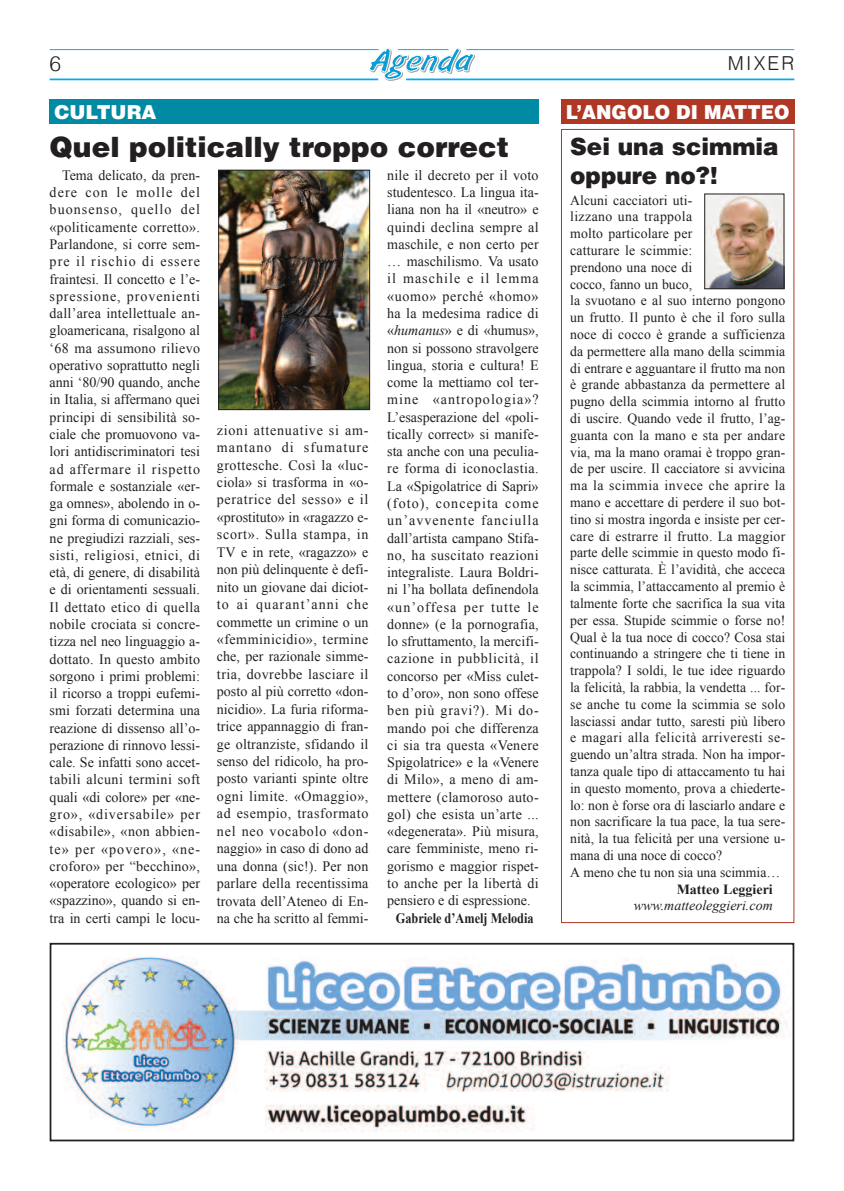
<style>
.page{position:relative;width:844px;height:1191px;background:#fff}
.page>*{position:absolute;margin:0;border:0;box-sizing:border-box;transform-origin:0 0}
.t1{font:900 28px "Helvetica";color:#231f20}
.t2{font:900 23.62px/28.3px "Helvetica";color:#231f20}
.t3{font:300 21px "Helvetica";color:#231f20}
.t4{font:900 19.25px "Helvetica";color:#fff;scale:.96 1}
.t5{font:900 19.25px "Helvetica";color:#fff}
.t6{font:300 19.25px "Helvetica";letter-spacing:.11em;color:#231f20}
.t7{font:14.35px/17.3px "Times New Roman";color:#231f20;text-align:justify}
.t8{font:700 14.35px "Times New Roman";color:#231f20;scale:.85 1}
.t9{font:14px/16.8px "Times New Roman";color:#231f20}
.t10{font:italic 14px "Times New Roman";color:#231f20}
.t11{font:700 14px "Times New Roman";color:#231f20}
.s1{font-style:italic}
</style>
<div class="page">
<div style="left:50px;top:99px;width:488px;height:25px;background:#008aa4"></div>
<hr style="left:406px;top:78px;width:388px;height:2px;background:#00aeef">
<hr style="left:50px;top:78px;width:328px;height:2px;background:#00aeef">
<hr style="left:466px;top:49px;width:328px;height:1px;background:#00aeef">
<hr style="left:50px;top:49px;width:328px;height:1px;background:#00aeef">
<svg style="left:369px;top:48px;width:106px;height:33px"></svg>
<img style="left:63px;top:957px;width:725px;height:175px">
<div style="left:50px;top:943px;width:744px;height:198px;border:2px solid #231f20"></div>
<div style="left:561px;top:129px;width:233px;height:794px;border:1px solid #b13725"></div>
<div style="left:561px;top:99px;width:233px;height:25px;background:#b13725"></div>
<img style="left:706px;top:196px;width:76px;height:91px">
<div style="left:704px;top:194px;width:80px;height:95px;border:1px solid #231f20"></div>
<img style="left:220px;top:172px;width:148px;height:236px">
<div style="left:218px;top:170px;width:152px;height:240px;border:1px solid #231f20"></div>
<h3 class="t3" style="left:50px;top:55px;width:13px">6</h3>
<h3 class="t6" style="left:727px;top:56px;width:68px">MIXER</h3>
<h3 class="t5" style="left:55px;top:105px;width:103px">CULTURA</h3>
<h1 class="t1" style="left:50px;top:131px;width:461px">Quel politically troppo correct</h1>
<p class="t7" style="left:50px;top:166px;width:152px;text-indent:12px">Tema delicato, da pren&shy;dere con le molle del buonsenso, quello del «politicamente corretto».<br>Parlandone, si corre sem&shy;pre il rischio di essere fraintesi. Il concetto e l’e&shy;spressione, provenienti dall’area intellettuale an&shy;gloamericana, risalgono al ‘68 ma assumono rilievo operativo soprattutto negli anni ‘80/90 quando, anche in Italia, si affermano quei principi di sensibilità so&shy;ciale che promuovono va&shy;lori antidiscriminatori tesi ad affermare il rispetto formale e sostanziale «er&shy;ga omnes», abolendo in o&shy;gni forma di comunicazio&shy;ne pregiudizi razziali, ses&shy;sisti, religiosi, etnici, di età, di genere, di disabilità e di orientamenti sessuali.<br>Il dettato etico di quella nobile crociata si concre&shy;tizza nel neo linguaggio a&shy;dottato. In questo ambito sorgono i primi problemi: il ricorso a troppi eufemi&shy;smi forzati determina una reazione di dissenso all’o&shy;perazione di rinnovo lessi&shy;cale. Se infatti sono accet&shy;tabili alcuni termini soft quali «di colore» per «ne&shy;gro», «diversabile» per «disabile», «non abbien&shy;te» per «povero», «ne&shy;croforo» per “becchino», «operatore ecologico» per «spazzino», quando si en&shy;tra in certi campi le locu-</p>
<p class="t7" style="left:387px;top:166px;width:153px">nile il decreto per il voto studentesco. La lingua ita&shy;liana non ha il «neutro» e quindi declina sempre al maschile, e non certo per … maschilismo. Va usato il maschile e il lemma «uomo» perché «homo» ha la medesima radice di «<span class="s1">humanus</span>» e di «humus», non si possono stravolgere lingua, storia e cultura! E come la mettiamo col ter&shy;mine «antropologia»?<br>L’esasperazione del «poli&shy;tically correct» si manife&shy;sta anche con una peculia&shy;re forma di iconoclastia.<br>La «Spigolatrice di Sapri» (foto), concepita come un’avvenente fanciulla dall’artista campano Stifa&shy;no, ha suscitato reazioni integraliste. Laura Boldri&shy;ni l’ha bollata definendola «un’offesa per tutte le donne» (e la pornografia, lo sfruttamento, la mercifi&shy;cazione in pubblicità, il concorso per «Miss culet&shy;to d’oro», non sono offese ben più gravi?). Mi do&shy;mando poi che differenza ci sia tra questa «Venere Spigolatrice» e la «Venere di Milo», a meno di am&shy;mettere (clamoroso auto&shy;gol) che esista un’arte ... «degenerata». Più misura, care femministe, meno ri&shy;gorismo e maggior rispet&shy;to anche per la libertà di pensiero e di espressione.</p>
<p class="t7" style="left:217px;top:421px;width:153px">zioni attenuative si am&shy;mantano di sfumature grottesche. Così la «luc&shy;ciola» si trasforma in «o&shy;peratrice del sesso» e il «prostituto» in «ragazzo e&shy;scort». Sulla stampa, in TV e in rete, «ragazzo» e non più delinquente è defi&shy;nito un giovane dai diciot&shy;to ai quarant’anni che commette un crimine o un «femminicidio», termine che, per razionale simme&shy;tria, dovrebbe lasciare il posto al più corretto «don&shy;nicidio». La furia riforma&shy;trice appannaggio di fran&shy;ge oltranziste, sfidando il senso del ridicolo, ha pro&shy;posto varianti spinte oltre ogni limite. «Omaggio», ad esempio, trasformato nel neo vocabolo «don&shy;naggio» in caso di dono ad una donna (sic!). Per non parlare della recentissima trovata dell’Ateneo di En&shy;na che ha scritto al femmi-</p>
<p class="t8" style="left:396px;top:910px;width:163px">Gabriele d’Amelj Melodia</p>
<h3 class="t4" style="left:565px;top:101px;width:235px">L’ANGOLO DI MATTEO</h3>
<h2 class="t2" style="left:570px;top:133px;width:210px">Sei una scimmia oppure no?!</h2>
<p class="t9" style="left:570px;top:191px;width:216px">Alcuni cacciatori uti-<br>lizzano una trappola<br>molto particolare per<br>catturare le scimmie:<br>prendono una noce di<br>cocco, fanno un buco,<br>la svuotano e al suo interno pongono un frutto. Il punto è che il foro sulla noce di cocco è grande a sufficienza da permettere alla mano della scimmia di entrare e agguantare il frutto ma non è grande abbastanza da permettere al pugno della scimmia intorno al frutto di uscire. Quando vede il frutto, l’ag&shy;guanta con la mano e sta per andare via, ma la mano oramai è troppo gran&shy;de per uscire. Il cacciatore si avvicina ma la scimmia invece che aprire la mano e accettare di perdere il suo bot&shy;tino si mostra ingorda e insiste per cer&shy;care di estrarre il frutto. La maggior parte delle scimmie in questo modo fi&shy;nisce catturata. È l’avidità, che acceca la scimmia, l’attaccamento al premio è talmente forte che sacrifica la sua vita per essa. Stupide scimmie o forse no!<br>Qual è la tua noce di cocco? Cosa stai continuando a stringere che ti tiene in trappola? I soldi, le tue idee riguardo la felicità, la rabbia, la vendetta ... for&shy;se anche tu come la scimmia se solo lasciassi andar tutto, saresti più libero e magari alla felicità arriveresti se&shy;guendo un’altra strada. Non ha impor&shy;tanza quale tipo di attaccamento tu hai in questo momento, prova a chiederte&shy;lo: non è forse ora di lasciarlo andare e non sacrificare la tua pace, la tua sere&shy;nità, la tua felicità per una versione u&shy;mana di una noce di cocco?<br>A meno che tu non sia una scimmia…</p>
<p class="t11" style="left:676px;top:881px;width:98px">Matteo Leggieri</p>
<p class="t10" style="left:633px;top:898px;width:140px">www.matteoleggieri.com</p>
</div>
